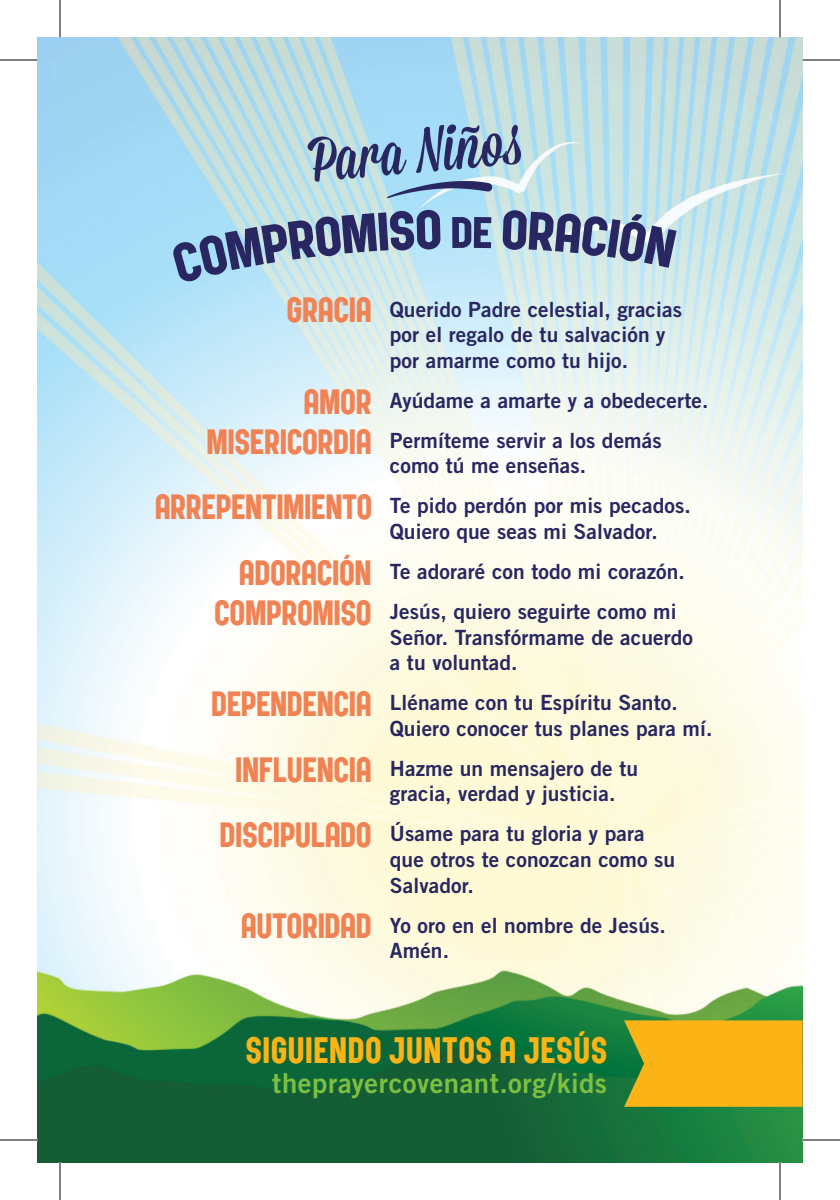
<style>
.page{position:relative;width:840px;height:1200px;background:#fff}
.page>*{position:absolute;margin:0;border:0;box-sizing:border-box;transform-origin:0 0}
.t1{font:63.25px "Mission Script";color:#292761}
.t2{font:48px "Public Gothic Circular";color:#292761;scale:1.12 1}
.t3{font:40px "Public Gothic Circular";letter-spacing:.03em;color:#fbb316}
.t4{font:27.5px "Trade Gothic LT Std Bd 2";letter-spacing:.02em;color:#7dc041}
.t5{font:21px/25.5px "Trade Gothic LT Std Bd 2";letter-spacing:.005em;color:#292761}
.s1{font-family:"Public Gothic Circular";font-size:38.25px;color:#f08254}
</style>
<div class="page">
<img style="left:38px;top:38px;width:764px;height:1124px">
<svg style="left:624px;top:1020px;width:179px;height:87px;background:#ebaf18"></svg>
<svg style="left:387px;top:181px;width:106px;height:17px;background:#82a3c5"></svg>
<svg style="left:0;top:58px;width:38px;height:4px"></svg>
<svg style="left:802px;top:58px;width:38px;height:4px"></svg>
<svg style="left:0;top:1138px;width:38px;height:4px"></svg>
<svg style="left:802px;top:1138px;width:38px;height:4px"></svg>
<svg style="left:58px;top:0;width:4px;height:38px"></svg>
<svg style="left:58px;top:1162px;width:4px;height:38px"></svg>
<svg style="left:778px;top:0;width:4px;height:38px"></svg>
<svg style="left:778px;top:1162px;width:4px;height:38px"></svg>
<hr style="left:0;top:60px;width:38px;height:1px;background:#000">
<hr style="left:802px;top:60px;width:38px;height:1px;background:#000">
<hr style="left:0;top:1140px;width:38px;height:1px;background:#000">
<hr style="left:802px;top:1140px;width:38px;height:1px;background:#000">
<hr style="left:60px;top:0;width:1px;height:38px;background:#000">
<hr style="left:60px;top:1162px;width:1px;height:38px;background:#000">
<hr style="left:780px;top:0;width:1px;height:38px;background:#000">
<hr style="left:780px;top:1162px;width:1px;height:38px;background:#000">
<svg style="left:171px;top:210px;width:270px;height:74px;background:#bde3ed"></svg>
<svg style="left:474px;top:217px;width:17px;height:31px"></svg>
<svg style="left:502px;top:210px;width:175px;height:58px;background:#cfe8eb"></svg>
<h1 class="t1" style="left:305px;top:122px;width:214px;rotate:-5deg">Para Niños</h1>
<h2 class="t2" style="left:451px;top:208px;width:21px">D</h2>
<p class="t5" style="left:390px;top:296px;width:294px;text-indent:-103px"><span class="s1">GRACIA</span> Querido Padre celestial, gracias por el regalo de tu salvación y por amarme como tu hijo.</p>
<p class="t5" style="left:207px;top:380px;width:503px;line-height:40px;text-indent:97px"><span class="s1">AMOR</span> Ayúdame a amarte y a obedecerte.<br><span class="s1">MISERICORDIA</span> Permíteme servir a los demás</p>
<p class="t5" style="left:155px;top:446px;width:537px;line-height:40px;text-indent:235px">como tú me enseñas.<br><span class="s1">ARREPENTIMIENTO</span> Te pido perdón por mis pecados.</p>
<p class="t5" style="left:390px;top:518px;width:269px">Quiero que seas mi Salvador.</p>
<p class="t5" style="left:239px;top:558px;width:447px"><span class="s1">ADORACIÓN</span> Te adoraré con todo mi corazón.</p>
<p class="t5" style="left:214px;top:598px;width:464px"><span class="s1">COMPROMISO</span> Jesús, quiero seguirte como mi</p>
<p class="t5" style="left:390px;top:624px;width:305px">Señor. Transfórmame de acuerdo a tu voluntad.</p>
<p class="t5" style="left:390px;top:690px;width:324px;text-indent:-178px"><span class="s1">DEPENDENCIA</span> Lléname con tu Espíritu Santo.<br>Quiero conocer tus planes para mí.</p>
<p class="t5" style="left:390px;top:755px;width:250px;text-indent:-154px"><span class="s1">INFLUENCIA</span> Hazme un mensajero de tu gracia, verdad y justicia.</p>
<p class="t5" style="left:390px;top:821px;width:287px;text-indent:-170px"><span class="s1">DISCIPULADO</span> Úsame para tu gloria y para que otros te conozcan como su<br>Salvador.</p>
<p class="t5" style="left:390px;top:912px;width:278px;text-indent:-149px"><span class="s1">AUTORIDAD</span> Yo oro en el nombre de Jesús.<br>Amén.</p>
<h3 class="t3" style="left:246px;top:1029px;width:363px">SIGUIENDO JUNTOS A JESÚS</h3>
<h3 class="t4" style="left:272px;top:1066px;width:336px">theprayercovenant.org/kids</h3>
</div>
